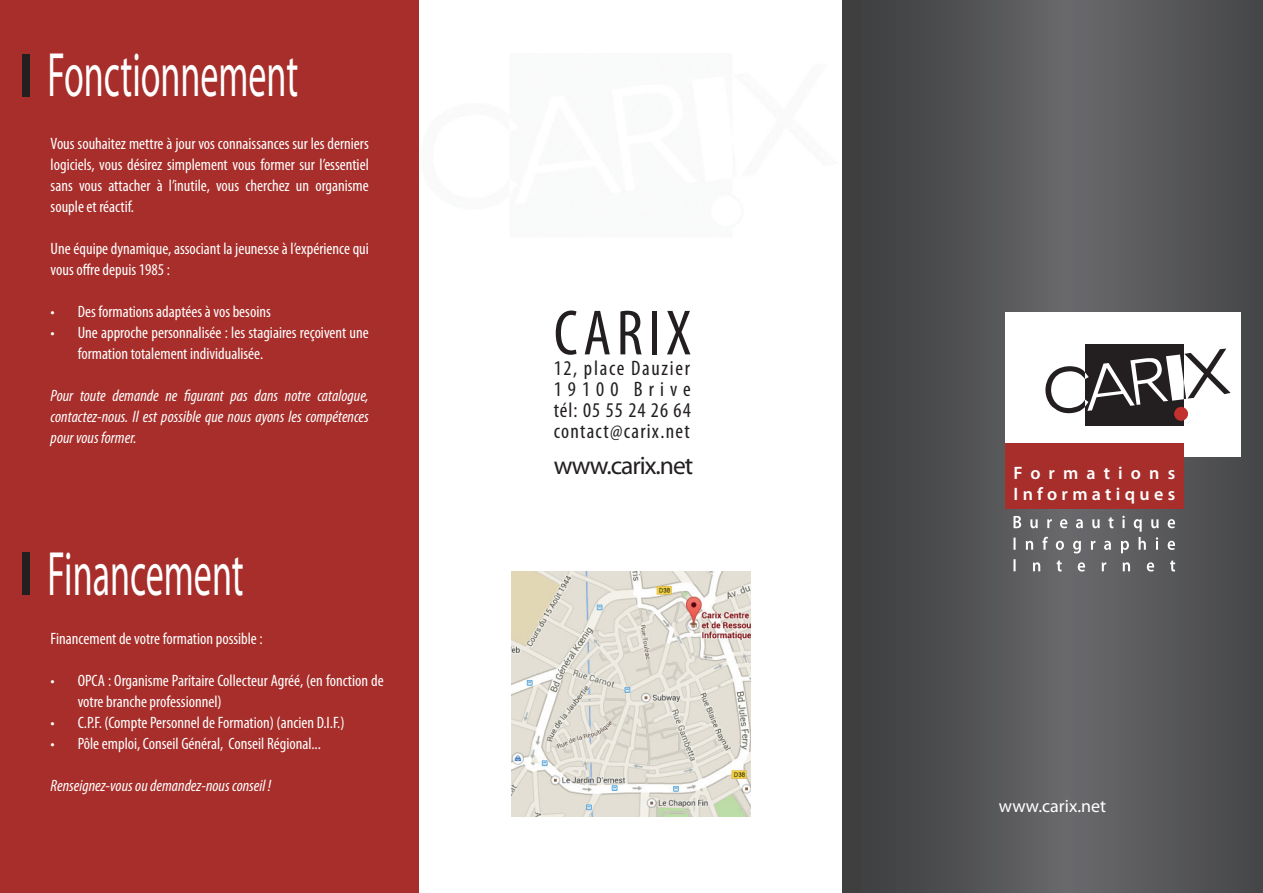
<style>
.page{position:relative;width:1263px;height:893px;background:#fff}
.page>*{position:absolute;margin:0;border:0;box-sizing:border-box;transform-origin:0 0}
.adresse{font:condensed 64.5px "Myriad Pro";letter-spacing:.08em;color:#231f20}
.en_tete{font:63px "Myriad Pro";color:#fff;scale:.57 1}
.texte_blanc{font:25.5px "Myriad Pro";letter-spacing:-.04em;color:#231f20}
.adresse-2{font:condensed 21px "Myriad Pro";letter-spacing:.075em;color:#231f20}
.adresse-3{font:condensed 21px "Myriad Pro";letter-spacing:.05em;color:#231f20}
.adresse-4{font:condensed 21px "Myriad Pro";letter-spacing:.29em;color:#231f20}
.t1{font:600 18px "Myriad Pro";letter-spacing:.24em;color:#fff}
.t2{font:18px "Myriad Pro";color:#fff}
.t3{font:600 18px "Myriad Pro";letter-spacing:.45em;color:#fff}
.texte_blanc-2{font:condensed 16.5px/21px "Myriad Pro";color:#fff}
.texte_blanc-3{font:italic condensed 16.5px/21px "Myriad Pro";color:#fff;text-align:justify}
</style>
<div class="page">
<div style="left:0;top:0;width:419px;height:893px;background:#a72e2a"></div>
<img style="left:511px;top:571px;width:240px;height:246px">
<svg style="left:842px;top:0;width:421px;height:893px"></svg>
<div style="left:1005px;top:313px;width:236px;height:144px;background:#fff"></div>
<div style="left:1005px;top:443px;width:179px;height:66px;background:#a72e2a"></div>
<div style="left:22px;top:54px;width:8px;height:42px;background:#231f20"></div>
<div style="left:22px;top:553px;width:8px;height:42px;background:#231f20"></div>
<svg style="left:1013px;top:559px;width:162px;height:12px"></svg>
<svg style="left:1013px;top:516px;width:162px;height:37px"></svg>
<div style="left:1085px;top:344px;width:99px;height:81px;background:#231f20"></div>
<svg style="left:1045px;top:349px;width:185px;height:65px"></svg>
<div style="left:1175px;top:407px;width:12px;height:13px;background:#c2312e;border-radius:50%"></div>
<div style="left:1174px;top:407px;width:14px;height:14px;border:1px solid #c2312e;border-radius:50%"></div>
<p class="en_tete" style="left:48px;top:36px;width:441px">Fonctionnement</p>
<p class="texte_blanc-2" style="left:51px;top:133px;width:320px;text-align:justify">Vous souhaitez mettre à jour vos connaissances sur les derniers logiciels, vous désirez simplement vous former sur l’essentiel sans vous attacher à l’inutile, vous cherchez un organisme souple et réactif.</p>
<p class="texte_blanc-2" style="left:51px;top:238px;width:320px">Une équipe dynamique, associant la jeunesse à l’expérience qui vous offre depuis 1985 :</p>
<p class="texte_blanc-2" style="left:51px;top:301px;width:222px">• Des formations adaptées à vos besoins</p>
<p class="texte_blanc-2" style="left:78px;top:322px;width:293px;text-indent:-27px">• Une approche personnalisée : les stagiaires reçoivent une formation totalement individualisée.</p>
<p class="texte_blanc-3" style="left:51px;top:385px;width:320px">Pour toute demande ne figurant pas dans notre catalogue, contactez-nous. Il est possible que nous ayons les compétences pour vous former.</p>
<p class="en_tete" style="left:48px;top:535px;width:346px">Financement</p>
<p class="texte_blanc-2" style="left:51px;top:628px;width:214px">Financement de votre formation possible :</p>
<p class="texte_blanc-2" style="left:78px;top:670px;width:308px;text-indent:-27px">• OPCA : Organisme Paritaire Collecteur Agréé, (en fonction de votre branche professionnel)</p>
<p class="texte_blanc-2" style="left:51px;top:712px;width:296px">• C.P.F. (Compte Personnel de Formation) (ancien D.I.F.)</p>
<p class="texte_blanc-2" style="left:51px;top:733px;width:272px">• Pôle emploi, Conseil Général, Conseil Régional...</p>
<p class="texte_blanc-3" style="left:51px;top:775px;width:222px">Renseignez-vous ou demandez-nous conseil !</p>
<p class="adresse" style="left:554px;top:294px;width:139px">CARIX</p>
<p class="adresse-2" style="left:554px;top:356px;width:138px">12, place Dauzier</p>
<p class="adresse-4" style="left:554px;top:377px;width:139px">19100 Brive</p>
<p class="adresse-3" style="left:554px;top:398px;width:139px">tél: 05 55 24 26 64</p>
<p class="adresse-2" style="left:554px;top:419px;width:138px">contact@carix.net</p>
<p class="texte_blanc" style="left:554px;top:450px;width:141px">www.carix.net</p>
<p class="t3" style="left:1013px;top:461px;width:163px">Formations</p>
<p class="t1" style="left:1013px;top:483px;width:163px">Informatiques</p>
<p class="t2" style="left:999px;top:794px;width:109px">www.carix.net</p>
</div>
